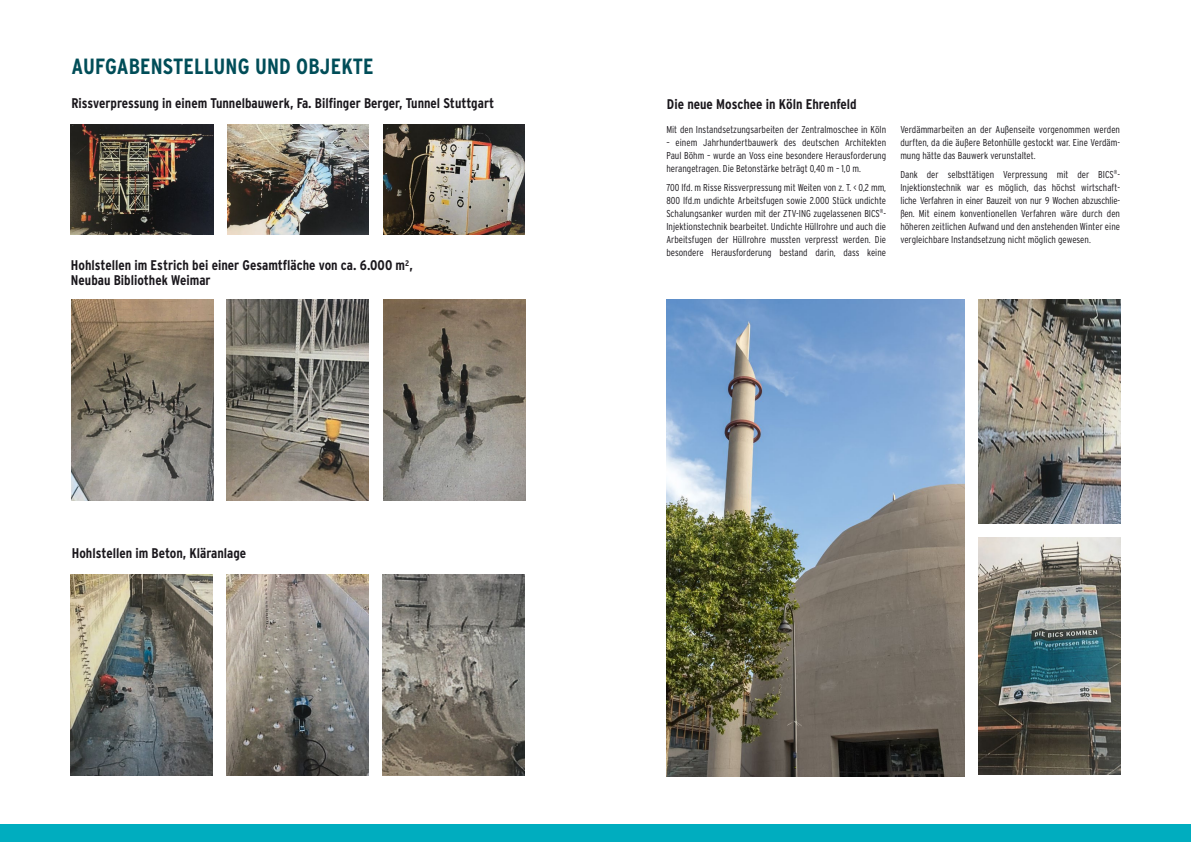
<style>
.page{position:relative;width:1191px;height:842px;background:#fff}
.page>*{position:absolute;margin:0;border:0;box-sizing:border-box;transform-origin:0 0}
.t1{font:700 condensed 22px "Interstate";letter-spacing:.01em;color:#004d58}
.t2{font:700 condensed 14px/15px "Interstate";color:#1a171c}
.t3{font:300 condensed 10px/13px "Interstate";color:#1a171c;text-align:justify}
</style>
<div class="page">
<svg style="left:213px;top:128px;width:1px;height:18px"></svg>
<img style="left:71px;top:125px;width:142px;height:109px">
<img style="left:71px;top:300px;width:142px;height:201px">
<img style="left:71px;top:574px;width:142px;height:201px">
<img style="left:227px;top:125px;width:142px;height:109px">
<img style="left:227px;top:300px;width:141px;height:201px">
<img style="left:227px;top:574px;width:142px;height:201px">
<img style="left:383px;top:125px;width:142px;height:109px">
<img style="left:383px;top:300px;width:142px;height:201px">
<img style="left:383px;top:574px;width:141px;height:201px">
<img style="left:667px;top:299px;width:297px;height:477px">
<img style="left:978px;top:538px;width:142px;height:236px">
<img style="left:978px;top:299px;width:142px;height:225px">
<div style="left:0;top:825px;width:1191px;height:17px;background:#00adbf"></div>
<h1 class="t1" style="left:72px;top:54px;width:303px">AUFGABENSTELLUNG UND OBJEKTE</h1>
<h2 class="t2" style="left:71px;top:95px;width:424px">Rissverpressung in einem Tunnelbauwerk, Fa. Bilfinger Berger, Tunnel Stuttgart</h2>
<h2 class="t2" style="left:71px;top:258px;width:343px">Hohlstellen im Estrich bei einer Gesamtfläche von ca. 6.000 m<sup>2</sup>,<br>Neubau Bibliothek Weimar</h2>
<h2 class="t2" style="left:72px;top:546px;width:176px">Hohlstellen im Beton, Kläranlage</h2>
<h2 class="t2" style="left:667px;top:96px;width:191px">Die neue Moschee in Köln Ehrenfeld</h2>
<p class="t3" style="left:666px;top:123px;width:221px">Mit den Instandsetzungsarbeiten der Zentralmoschee in Köln</p>
<p class="t3" style="left:666px;top:136px;width:221px">– einem Jahrhundertbauwerk des deutschen Architekten Paul Böhm – wurde an Voss eine besondere Herausforderung herangetragen. Die Betonstärke beträgt 0,40 m – 1,0 m.</p>
<p class="t3" style="left:666px;top:180px;width:221px">700 lfd. m Risse Rissverpressung mit Weiten von z. T. &lt; 0,2 mm, 800 lfd.m undichte Arbeitsfugen sowie 2.000 Stück undichte Schalungsanker wurden mit der ZTV-ING zugelassenen BICS<sup>®</sup>- Injektionstechnik bearbeitet. Undichte Hüllrohre und auch die Arbeitsfugen der Hüllrohre mussten verpresst werden. Die besondere Herausforderung bestand darin, dass keine</p>
<p class="t3" style="left:900px;top:123px;width:221px">Verdämmarbeiten an der Außenseite vorgenommen werden durften, da die äußere Betonhülle gestockt war. Eine Verdäm&shy;mung hätte das Bauwerk verunstaltet.</p>
<p class="t3" style="left:900px;top:167px;width:221px">Dank der selbsttätigen Verpressung mit der BICS<sup>®</sup>- Injektionstechnik war es möglich, das höchst wirtschaft&shy;liche Verfahren in einer Bauzeit von nur 9 Wochen abzuschlie&shy;ßen. Mit einem konventionellen Verfahren wäre durch den höheren zeitlichen Aufwand und den anstehenden Winter eine vergleichbare Instandsetzung nicht möglich gewesen.</p>
</div>
